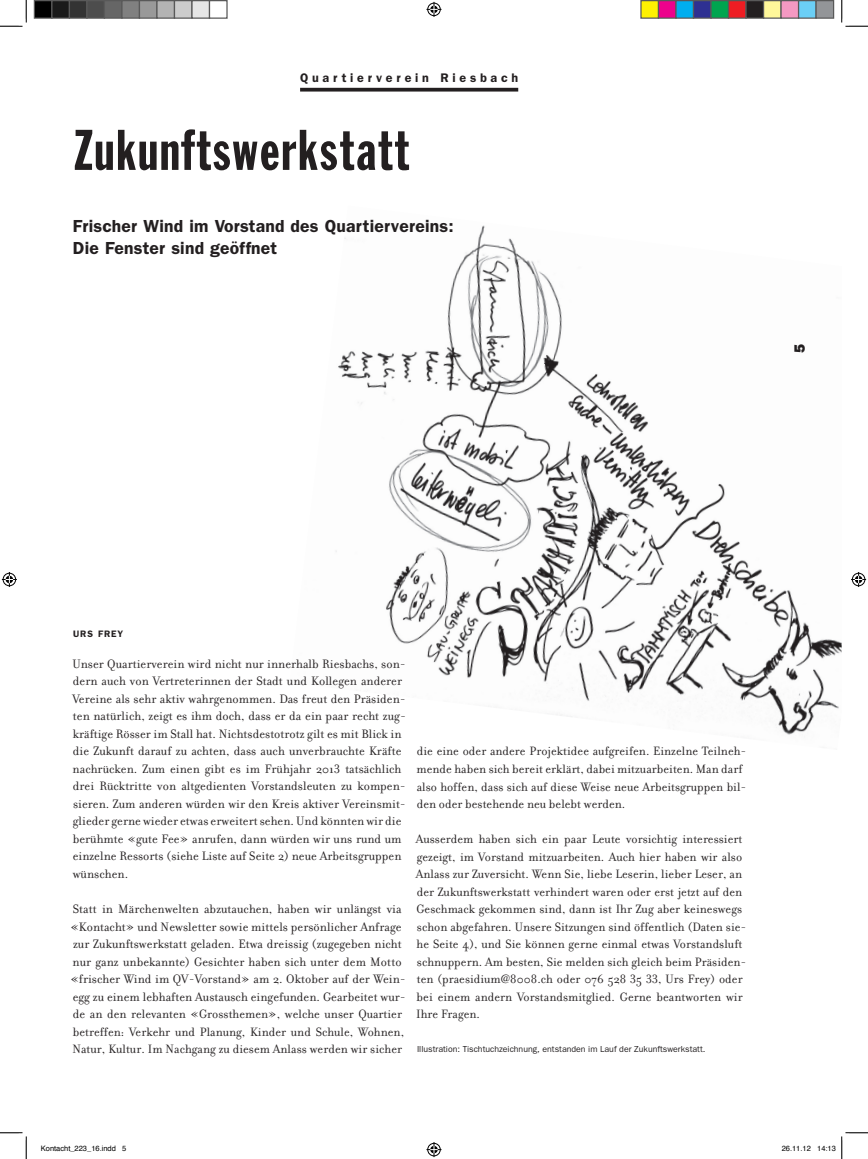
<style>
.page{position:relative;width:868px;height:1159px;background:#fff}
.page>*{position:absolute;margin:0;border:0;box-sizing:border-box;transform-origin:0 0}
.t1{font:56.25px "Franklin Gothic Extra Cond";letter-spacing:.035em;color:#231f20}
.t2{font:600 17.5px/22.5px "Franklin Gothic";letter-spacing:.01em;color:#231f20}
.t3{font:800 15px "Franklin Gothic";color:#231f20}
.t4{font:13.12px/17.5px "Filosofia";letter-spacing:.005em;color:#231f20}
.t5{font:13px/17.5px "Filosofia";letter-spacing:.005em;color:#231f20}
.t6{font:600 12.5px "Franklin Gothic";letter-spacing:.3em;color:#231f20}
.t7{font:600 9.38px "Franklin Gothic";letter-spacing:.1em;color:#231f20}
.t8{font:8.75px "Franklin Gothic";color:#231f20}
.t9{font:7.5px "Helvetica";color:#000}
.s1{font-size:13.12px}
</style>
<div class="page">
<img style="left:336px;top:225px;width:505px;height:510px">
<hr style="left:300px;top:88px;width:218px;height:3px;background:#231f20">
<svg style="left:0;top:0;width:27px;height:27px"></svg>
<svg style="left:0;top:1132px;width:27px;height:26px"></svg>
<svg style="left:841px;top:0;width:26px;height:27px"></svg>
<svg style="left:426px;top:2px;width:15px;height:15px"></svg>
<svg style="left:426px;top:1142px;width:15px;height:14px"></svg>
<svg style="left:2px;top:572px;width:15px;height:15px"></svg>
<svg style="left:851px;top:572px;width:15px;height:15px"></svg>
<div style="left:34px;top:1px;width:18px;height:17px;background:#000"></div>
<div style="left:34px;top:0;width:18px;height:19px;border:1px solid #595959"></div>
<div style="left:52px;top:1px;width:17px;height:17px;background:#1a1a1a"></div>
<div style="left:51px;top:0;width:19px;height:19px;border:1px solid #595959"></div>
<div style="left:69px;top:1px;width:18px;height:17px;background:#333"></div>
<div style="left:69px;top:0;width:19px;height:19px;border:1px solid #595959"></div>
<div style="left:87px;top:1px;width:17px;height:17px;background:#4d4d4d"></div>
<div style="left:86px;top:0;width:19px;height:19px;border:1px solid #595959"></div>
<div style="left:104px;top:1px;width:18px;height:17px;background:#666"></div>
<div style="left:104px;top:0;width:18px;height:19px;border:1px solid #595959"></div>
<div style="left:122px;top:1px;width:17px;height:17px;background:#808080"></div>
<div style="left:121px;top:0;width:19px;height:19px;border:1px solid #595959"></div>
<div style="left:139px;top:1px;width:18px;height:17px;background:#999"></div>
<div style="left:139px;top:0;width:19px;height:19px;border:1px solid #595959"></div>
<div style="left:157px;top:1px;width:17px;height:17px;background:#b3b3b3"></div>
<div style="left:156px;top:0;width:19px;height:19px;border:1px solid #595959"></div>
<div style="left:174px;top:1px;width:18px;height:17px;background:#ccc"></div>
<div style="left:174px;top:0;width:18px;height:19px;border:1px solid #595959"></div>
<div style="left:192px;top:1px;width:17px;height:17px;background:#e6e6e6"></div>
<div style="left:191px;top:0;width:19px;height:19px;border:1px solid #595959"></div>
<div style="left:209px;top:0;width:19px;height:19px;border:1px solid #595959"></div>
<div style="left:641px;top:1px;width:17px;height:17px;background:#fff101"></div>
<div style="left:640px;top:0;width:19px;height:19px;border:1px solid #595959"></div>
<div style="left:658px;top:1px;width:18px;height:17px;background:#ed028c"></div>
<div style="left:657px;top:0;width:19px;height:19px;border:1px solid #595959"></div>
<div style="left:676px;top:1px;width:17px;height:17px;background:#00aeef"></div>
<div style="left:675px;top:0;width:19px;height:19px;border:1px solid #595959"></div>
<div style="left:693px;top:1px;width:18px;height:17px;background:#2e3092"></div>
<div style="left:692px;top:0;width:19px;height:19px;border:1px solid #595959"></div>
<div style="left:711px;top:1px;width:17px;height:17px;background:#00a54f"></div>
<div style="left:710px;top:0;width:19px;height:19px;border:1px solid #595959"></div>
<div style="left:728px;top:1px;width:18px;height:17px;background:#ee1d23"></div>
<div style="left:727px;top:0;width:19px;height:19px;border:1px solid #595959"></div>
<div style="left:746px;top:1px;width:17px;height:17px;background:#231f20"></div>
<div style="left:745px;top:0;width:19px;height:19px;border:1px solid #595959"></div>
<div style="left:763px;top:1px;width:18px;height:17px;background:#fff79a"></div>
<div style="left:762px;top:0;width:19px;height:19px;border:1px solid #595959"></div>
<div style="left:781px;top:1px;width:17px;height:17px;background:#f499c2"></div>
<div style="left:780px;top:0;width:19px;height:19px;border:1px solid #595959"></div>
<div style="left:798px;top:1px;width:18px;height:17px;background:#6bcff6"></div>
<div style="left:797px;top:0;width:19px;height:19px;border:1px solid #595959"></div>
<div style="left:816px;top:1px;width:17px;height:17px;background:#939598"></div>
<div style="left:815px;top:0;width:19px;height:19px;border:1px solid #595959"></div>
<svg style="left:841px;top:1132px;width:26px;height:26px"></svg>
<p class="t6" style="left:300px;top:71px;width:220px">Quartierverein Riesbach</p>
<h1 class="t1" style="left:75px;top:120px;width:336px">Zukunftswerkstatt</h1>
<h2 class="t2" style="left:73px;top:214px;width:382px">Frischer Wind im Vorstand des Quartiervereins:<br>Die Fenster sind geöffnet</h2>
<p class="t3" style="left:793px;top:351px;width:11px;rotate:-90deg">5</p>
<p class="t3" style="left:790px;top:353px;width:11px;rotate:-90deg">5</p>
<p class="t7" style="left:73px;top:628px;width:51px">urs fr ey</p>
<p class="t4" style="left:72px;top:655px;width:335px">Unser Quartierverein wird nicht nur innerhalb Riesbachs, son&shy;dern auch von Vertreterinnen der Stadt und Kollegen anderer Vereine als sehr aktiv wahrgenommen. Das freut den Präsiden&shy;ten natürlich, zeigt es ihm doch, dass er da ein paar recht zug&shy;kräftige Rösser im Stall hat. Nichtsdestotrotz gilt es mit Blick in die Zukunft darauf zu achten, dass auch unverbrauchte Kräfte nachrücken. Zum einen gibt es im Frühjahr 2013 tatsächlich drei Rücktritte von altgedienten Vorstandsleuten zu kompen&shy;sieren. Zum anderen würden wir den Kreis aktiver Vereinsmit&shy;glieder gerne wieder etwas erweitert sehen. Und könnten wir die berühmte «gute Fee» anrufen, dann würden wir uns rund um einzelne Ressorts (siehe Liste auf Seite 2) neue Arbeitsgruppen wünschen.</p>
<p class="t4" style="left:70px;top:900px;width:337px">Statt in Märchenwelten abzutauchen, haben wir unlängst via «Kontacht» und Newsletter sowie mittels persönlicher Anfrage zur Zukunftswerkstatt geladen. Etwa dreissig (zugegeben nicht nur ganz unbekannte) Gesichter haben sich unter dem Motto «frischer Wind im QV-Vorstand» am 2. Oktober auf der Wein&shy;egg zu einem lebhaften Austausch eingefunden. Gearbeitet wur-</p>
<p class="t5" style="left:72px;top:1005px;width:333px"><span class="s1">de an</span> den relevanten «Grossthemen», welche unser Quartier betreffen: Verkehr und Planung, Kinder und Schule, Wohnen,<br>Natur, Kultur. Im Nachgang zu diesem Anlass werden wir sicher</p>
<p class="t5" style="left:416px;top:742px;width:331px">die eine oder andere Projektidee aufgreifen. Einzelne Teilneh&shy;mende haben sich bereit erklärt, dabei mitzuarbeiten. Man darf also hoffen, dass sich auf diese Weise neue Arbeitsgruppen bil&shy;den oder bestehende neu belebt werden.</p>
<p class="t5" style="left:416px;top:830px;width:332px">Ausserdem haben sich ein paar Leute vorsichtig interessiert gezeigt, im Vorstand mitzuarbeiten. Auch hier haben wir also Anlass zur Zuversicht. Wenn Sie, liebe Leserin, lieber Leser, an der Zukunftswerkstatt verhindert waren oder erst jetzt auf den Geschmack gekommen sind, dann ist Ihr Zug aber keineswegs schon abgefahren. Unsere Sitzungen sind öffentlich (Daten sie&shy;he Seite 4), und Sie können gerne einmal etwas Vorstandsluft schnuppern. Am besten, Sie melden sich gleich beim Präsiden&shy;ten (praesidium@8008.ch oder 076 528 35 33, Urs Frey) oder bei einem andern Vorstandsmitglied. Gerne beantworten wir Ihre Fragen.</p>
<p class="t8" style="left:417px;top:1043px;width:290px">Illustration: Tischtuchzeichnung, entstanden im Lauf der Zukunftswerkstatt.</p>
<p class="t9" style="left:41px;top:1142px;width:87px">Kontacht_223_16.indd 5</p>
<p class="t9" style="left:781px;top:1142px;width:56px">26.11.12 14:13</p>
</div>
